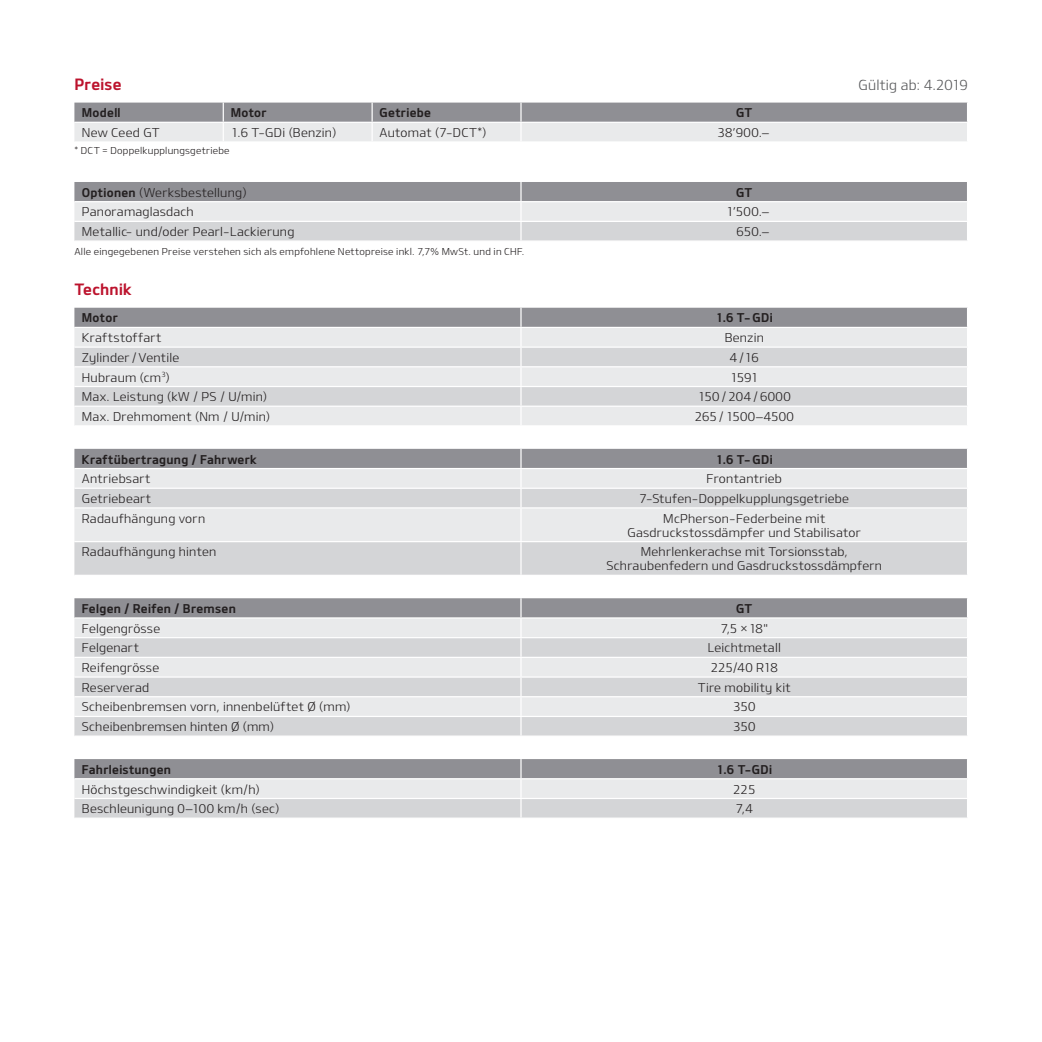
<style>
.page{position:relative;width:1042px;height:1042px;background:#fff}
.page>*{position:absolute;margin:0;border:0;box-sizing:border-box;transform-origin:0 0}
.t1{font:15.75px "Design KOTFB";letter-spacing:.015em;color:#bc132d}
.t2{font:14px "Design KOTFL";letter-spacing:.015em;color:#57585a}
.t3{font:12.25px/14px "Design KOTFL";letter-spacing:.02em;color:#231f20;text-align:center}
.t4{font:12.25px "Design KOTFB";letter-spacing:.025em;color:#231f20}
.t5{font:9.62px "Design KOTFL";letter-spacing:.025em;color:#231f20}
.s1{font-family:"Design KOTFB"}
</style>
<div class="page">
<svg style="left:74px;top:103px;width:894px;height:38px;background:#bdbec1"></svg>
<svg style="left:74px;top:182px;width:893px;height:59px;background:#c6c7c9"></svg>
<svg style="left:74px;top:308px;width:894px;height:117px;background:#d4d5d7"></svg>
<hr style="left:74px;top:327px;width:447px;height:1px;background:#fff">
<hr style="left:521px;top:327px;width:447px;height:1px;background:#fff">
<hr style="left:74px;top:346px;width:447px;height:2px;background:#fff">
<svg style="left:74px;top:508px;width:893px;height:67px;background:#dfe0e1"></svg>
<hr style="left:74px;top:541px;width:447px;height:1px;background:#fff">
<hr style="left:520px;top:508px;width:1px;height:33px;background:#fff">
<hr style="left:521px;top:541px;width:447px;height:1px;background:#fff">
<hr style="left:520px;top:542px;width:1px;height:33px;background:#fff">
<svg style="left:74px;top:449px;width:893px;height:58px;background:#c6c6c9"></svg>
<svg style="left:74px;top:598px;width:894px;height:137px;background:#d5d5d7"></svg>
<hr style="left:74px;top:617px;width:447px;height:1px;background:#fff">
<hr style="left:521px;top:617px;width:447px;height:1px;background:#fff">
<hr style="left:74px;top:657px;width:447px;height:1px;background:#fff">
<hr style="left:74px;top:637px;width:447px;height:1px;background:#fff">
<svg style="left:74px;top:759px;width:893px;height:59px;background:#c5c6c9"></svg>
<hr style="left:74px;top:778px;width:447px;height:1px;background:#fff">
<hr style="left:521px;top:778px;width:447px;height:1px;background:#fff">
<p class="t1" style="left:74px;top:74px;width:49px">Preise</p>
<p class="t2" style="left:858px;top:76px;width:110px">Gültig ab: 4.2019</p>
<p class="t4" style="left:82px;top:105px;width:40px">Modell</p>
<p class="t4" style="left:231px;top:105px;width:37px">Motor</p>
<p class="t4" style="left:379px;top:105px;width:53px">Getriebe</p>
<p class="t4" style="left:736px;top:105px;width:18px">GT</p>
<p class="t3" style="left:82px;top:125px;width:79px">New Ceed GT</p>
<p class="t3" style="left:231px;top:125px;width:107px">1.6 T-GDi (Benzin)</p>
<p class="t3" style="left:379px;top:125px;width:108px">Automat (7-DCT*)</p>
<p class="t3" style="left:717px;top:125px;width:53px">38’900.–</p>
<p class="t5" style="left:74px;top:144px;width:157px">* DCT = Doppelkupplungsgetriebe</p>
<p class="t3" style="left:82px;top:185px;width:166px"><span class="s1">Optionen</span> (Werksbestellung)</p>
<p class="t4" style="left:736px;top:184px;width:18px">GT</p>
<p class="t3" style="left:82px;top:204px;width:113px">Panoramaglasdach</p>
<p class="t3" style="left:726px;top:204px;width:44px">1’500.–</p>
<p class="t3" style="left:82px;top:224px;width:214px">Metallic- und/oder Pearl-Lackierung</p>
<p class="t3" style="left:736px;top:224px;width:34px">650.–</p>
<p class="t5" style="left:74px;top:245px;width:451px">Alle eingegebenen Preise verstehen sich als empfohlene Nettopreise inkl. 7,7% MwSt. und in CHF.</p>
<p class="t1" style="left:74px;top:280px;width:59px">Technik</p>
<p class="t4" style="left:82px;top:310px;width:37px">Motor</p>
<p class="t4" style="left:716px;top:310px;width:58px">1.6 T-GDi</p>
<p class="t3" style="left:82px;top:330px;width:81px">Kraftstoffart</p>
<p class="t3" style="left:725px;top:330px;width:41px">Benzin</p>
<p class="t3" style="left:82px;top:350px;width:99px">Zylinder / Ventile</p>
<p class="t3" style="left:730px;top:350px;width:31px">4 /16</p>
<p class="t3" style="left:82px;top:370px;width:89px">Hubraum (cm<sup>3</sup>)</p>
<p class="t3" style="left:730px;top:370px;width:30px">1591</p>
<p class="t3" style="left:82px;top:389px;width:187px">Max. Leistung (kW / PS / U/min)</p>
<p class="t3" style="left:698px;top:389px;width:95px">150 / 204 / 6000</p>
<p class="t3" style="left:82px;top:409px;width:190px">Max. Drehmoment (Nm / U/min)</p>
<p class="t3" style="left:695px;top:409px;width:101px">265 / 1500–4500</p>
<p class="t4" style="left:82px;top:451px;width:176px">Kraftübertragung / Fahrwerk</p>
<p class="t4" style="left:716px;top:451px;width:58px">1.6 T-GDi</p>
<p class="t3" style="left:82px;top:471px;width:70px">Antriebsart</p>
<p class="t3" style="left:706px;top:471px;width:77px">Frontantrieb</p>
<p class="t3" style="left:82px;top:491px;width:71px">Getriebeart</p>
<p class="t3" style="left:639px;top:491px;width:211px">7-Stufen-Doppelkupplungsgetriebe</p>
<p class="t3" style="left:82px;top:511px;width:125px">Radaufhängung vorn</p>
<p class="t3" style="left:627px;top:511px;width:235px">McPherson-Federbeine mit<br>Gasdruckstossdämpfer und Stabilisator</p>
<p class="t3" style="left:82px;top:544px;width:136px">Radaufhängung hinten</p>
<p class="t3" style="left:606px;top:544px;width:277px">Mehrlenkerachse mit Torsionsstab,<br>Schraubenfedern und Gasdruckstossdämpfern</p>
<p class="t4" style="left:82px;top:601px;width:156px">Felgen / Reifen / Bremsen</p>
<p class="t4" style="left:736px;top:601px;width:18px">GT</p>
<p class="t3" style="left:82px;top:621px;width:80px">Felgengrösse</p>
<p class="t3" style="left:720px;top:621px;width:49px">7,5 ×18"</p>
<p class="t3" style="left:82px;top:640px;width:59px">Felgenart</p>
<p class="t3" style="left:708px;top:640px;width:75px">Leichtmetall</p>
<p class="t3" style="left:82px;top:660px;width:79px">Reifengrösse</p>
<p class="t3" style="left:711px;top:660px;width:69px">225/40 R18</p>
<p class="t3" style="left:82px;top:680px;width:69px">Reserverad</p>
<p class="t3" style="left:698px;top:680px;width:95px">Tire mobility kit</p>
<p class="t3" style="left:82px;top:699px;width:270px">Scheibenbremsen vorn, innenbelüftet Ø (mm)</p>
<p class="t3" style="left:733px;top:699px;width:24px">350</p>
<p class="t3" style="left:82px;top:719px;width:194px">Scheibenbremsen hinten Ø (mm)</p>
<p class="t3" style="left:733px;top:719px;width:24px">350</p>
<p class="t4" style="left:82px;top:761px;width:91px">Fahrleistungen</p>
<p class="t4" style="left:716px;top:761px;width:57px">1.6 T-GDi</p>
<p class="t3" style="left:82px;top:781px;width:179px">Höchstgeschwindigkeit (km/h)</p>
<p class="t3" style="left:733px;top:781px;width:24px">225</p>
<p class="t3" style="left:82px;top:801px;width:199px">Beschleunigung 0–100 km/h (sec)</p>
<p class="t3" style="left:736px;top:801px;width:18px">7,4</p>
</div>
